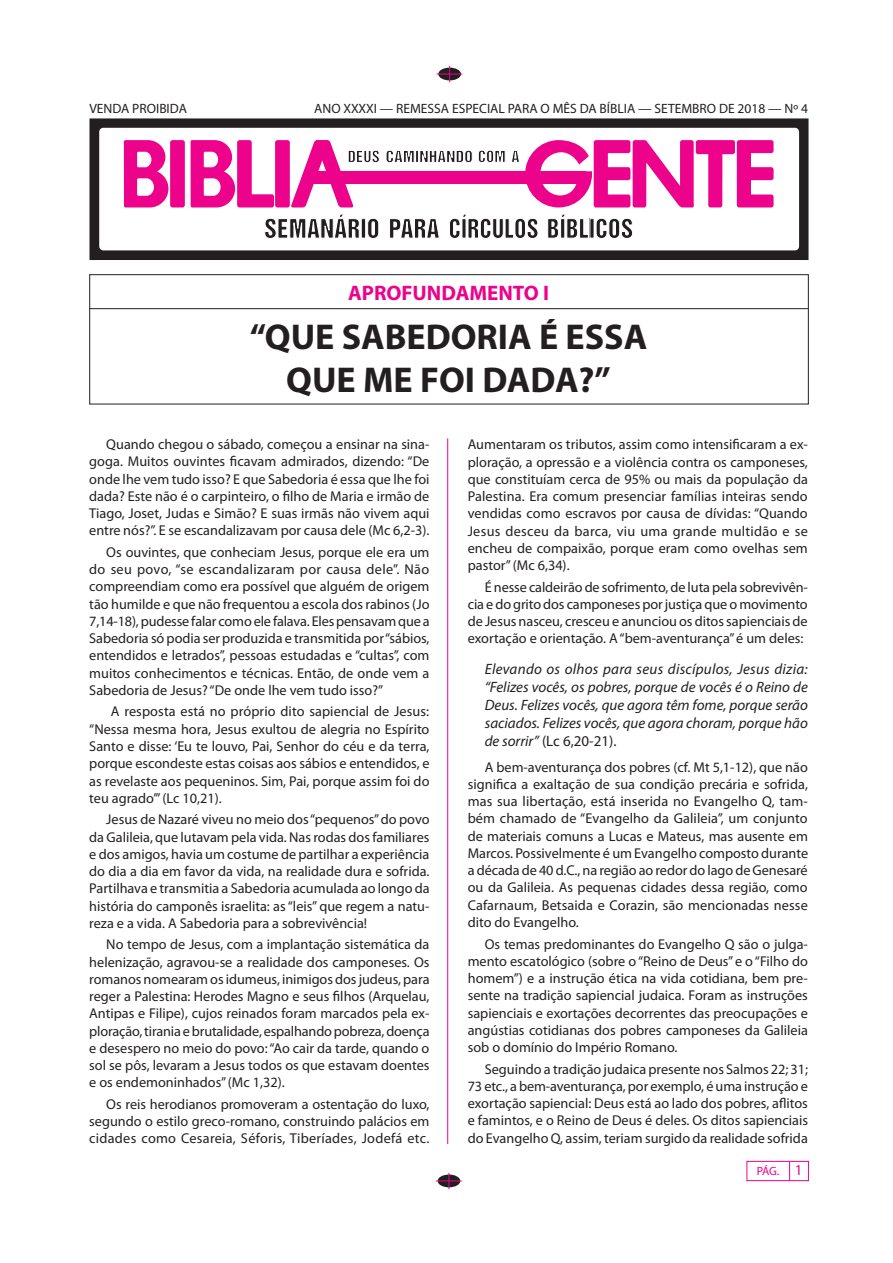
<style>
.page{position:relative;width:893px;height:1263px;background:#fff}
.page>*{position:absolute;margin:0;border:0;box-sizing:border-box;transform-origin:0 0}
.t1{font:700 36px/43.2px "Myriad Pro";color:#231f20;text-align:center}
.t2{font:700 21px "Myriad Pro";color:#ed028c}
.t3{font:italic 15px/18px "Myriad Pro";color:#231f20;text-align:justify}
.t4{font:14.25px/17.2px "Myriad Pro";color:#231f20;text-align:justify}
.t5{font:13.5px "Myriad Pro";color:#231f20}
.t6{font:12px "Myriad Pro";color:#ed028c}
.s1{font-style:normal}
.s2{font-size:15px}
</style>
<div class="page">
<svg style="left:437px;top:66px;width:25px;height:16px"></svg>
<svg style="left:436px;top:1173px;width:26px;height:16px"></svg>
<div style="left:89px;top:274px;width:720px;height:130px;border:1px solid #231f20"></div>
<hr style="left:447px;top:438px;width:1px;height:706px;background:#ed028c">
<div style="left:746px;top:1161px;width:63px;height:20px;border:1px solid #ed028c"></div>
<svg style="left:789px;top:1161px;width:1px;height:20px"></svg>
<hr style="left:89px;top:308px;width:719px;height:1px;background:#231f20">
<svg style="left:89px;top:118px;width:719px;height:142px"></svg>
<p class="t5" style="left:89px;top:100px;width:99px">VENDA PROIBIDA</p>
<p class="t5" style="left:314px;top:100px;width:495px">ANO XXXXI — REMESSA ESPECIAL PARA O MÊS DA BÍBLIA — SETEMBRO DE 2018 — Nº 4</p>
<h2 class="t2" style="left:348px;top:279px;width:202px">APROFUNDAMENTO I</h2>
<h1 class="t1" style="left:250px;top:314px;width:399px">“QUE SABEDORIA É ESSA<br>QUE ME FOI DADA?”</h1>
<p class="t4" style="left:89px;top:435px;width:342px;text-indent:17px">Quando chegou o sábado, começou a ensinar na sina&shy;goga. Muitos ouvintes ficavam admirados, dizendo: “De onde lhe vem tudo isso? E que Sabedoria é essa que lhe foi dada? Este não é o carpinteiro, o filho de Maria e irmão de Tiago, Joset, Judas e Simão? E suas irmãs não vivem aqui entre nós?”. E se escandalizavam por causa dele (Mc 6,2-3).</p>
<p class="t4" style="left:89px;top:543px;width:342px;text-indent:17px">Os ouvintes, que conheciam Jesus, porque ele era um do seu povo, “se escandalizaram por causa dele”. Não compreendiam como era possível que alguém de origem tão humilde e que não frequentou a escola dos rabinos (Jo 7,14-18), pudesse falar como ele falava. Eles pensavam que a Sabedoria só podia ser produzida e transmitida por “sábios, entendidos e letrados”, pessoas estudadas e “cultas”, com muitos conhecimentos e técnicas. Então, de onde vem a Sabedoria de Jesus? “De onde lhe vem tudo isso?”</p>
<p class="t4" style="left:89px;top:703px;width:342px;text-indent:22px">A resposta está no próprio dito sapiencial de Jesus: “Nessa mesma hora, Jesus exultou de alegria no Espírito Santo e disse: ‘Eu te louvo, Pai, Senhor do céu e da terra, porque escondeste estas coisas aos sábios e entendidos, e as revelaste aos pequeninos. Sim, Pai, porque assim foi do teu agrado’” (Lc 10,21).</p>
<p class="t4" style="left:89px;top:811px;width:342px;text-indent:17px">Jesus de Nazaré viveu no meio dos “pequenos” do povo da Galileia, que lutavam pela vida. Nas rodas dos familiares e dos amigos, havia um costume de partilhar a experiência do dia a dia em favor da vida, na realidade dura e sofrida.<br>Partilhava e transmitia a Sabedoria acumulada ao longo da história do camponês israelita: as “leis” que regem a natu&shy;reza e a vida. A Sabedoria para a sobrevivência!</p>
<p class="t4" style="left:89px;top:936px;width:342px;text-indent:17px">No tempo de Jesus, com a implantação sistemática da helenização, agravou-se a realidade dos camponeses. Os romanos nomearam os idumeus, inimigos dos judeus, para reger a Palestina: Herodes Magno e seus filhos (Arquelau, Antipas e Filipe), cujos reinados foram marcados pela ex&shy;ploração, tirania e brutalidade, espalhando pobreza, doença e desespero no meio do povo: “Ao cair da tarde, quando o sol se pôs, levaram a Jesus todos os que estavam doentes e os endemoninhados” (Mc 1,32).</p>
<p class="t4" style="left:89px;top:1095px;width:342px;text-indent:17px">Os reis herodianos promoveram a ostentação do luxo, segundo o estilo greco-romano, construindo palácios em cidades como Cesareia, Séforis, Tiberíades, Jodefá etc.</p>
<p class="t4" style="left:468px;top:436px;width:342px">Aumentaram os tributos, assim como intensificaram a ex&shy;ploração, a opressão e a violência contra os camponeses, que constituíam cerca de 95% ou mais da população da Palestina. Era comum presenciar famílias inteiras sendo vendidas como escravos por causa de dívidas: “Quando Jesus desceu da barca, viu uma grande multidão e se encheu de compaixão, porque eram como ovelhas sem pastor” (Mc 6,34).</p>
<p class="t4" style="left:468px;top:578px;width:342px;text-indent:17px">É nesse caldeirão de sofrimento, de luta pela sobrevivên&shy;cia e do grito dos camponeses por justiça que o movimento de Jesus nasceu, cresceu e anunciou os ditos sapienciais de exortação e orientação. A “bem-aventurança” é um deles:</p>
<p class="t3" style="left:485px;top:660px;width:325px">Elevando os olhos para seus discípulos, Jesus dizia: “Felizes vocês, os pobres, porque de vocês é o Reino de Deus. Felizes vocês, que agora têm fome, porque serão saciados. Felizes vocês, que agora choram, porque hão de sorrir” <span class="s1">(Lc 6,20-21).</span></p>
<p class="t4" style="left:468px;top:758px;width:342px;text-indent:17px">A bem-aventurança dos pobres (cf. Mt 5,1-12), que não significa a exaltação de sua condição precária e sofrida, mas sua libertação, está inserida no Evangelho Q, tam&shy;bém chamado de “Evangelho da Galileia”, um conjunto de materiais comuns a Lucas e Mateus, mas ausente em Marcos. Possivelmente é um Evangelho composto durante a década de 40 d.C., na região ao redor do lago de Genesaré ou da Galileia. As pequenas cidades dessa região, como Cafarnaum, Betsaida e Corazin, são mencionadas nesse dito do Evangelho.</p>
<p class="t4" style="left:468px;top:935px;width:342px;text-indent:17px">Os temas predominantes do Evangelho Q são o julga&shy;mento escatológico (sobre o “Reino de Deus” e o “Filho do homem”) e a instrução ética na vida cotidiana, bem pre&shy;sente na tradição sapiencial judaica. Foram as instruções sapienciais e exortações decorrentes das preocupações e angústias cotidianas dos pobres camponeses da Galileia sob o domínio do Império Romano.</p>
<p class="t4" style="left:468px;top:1060px;width:342px;text-indent:17px">Seguindo a tradição judaica presente nos Salmos 22; 31; 73 etc., a bem-aventurança, por exemplo, é uma instrução e exortação sapiencial: Deus está ao lado dos pobres, aflitos e famintos, e o Reino de Deus é deles. Os ditos sapienciais do Evangelho Q, assim, teriam surgido da realidade sofrida</p>
<p class="t6" style="left:757px;top:1163px;width:47px">PÁG. <span class="s2">1</span></p>
</div>
